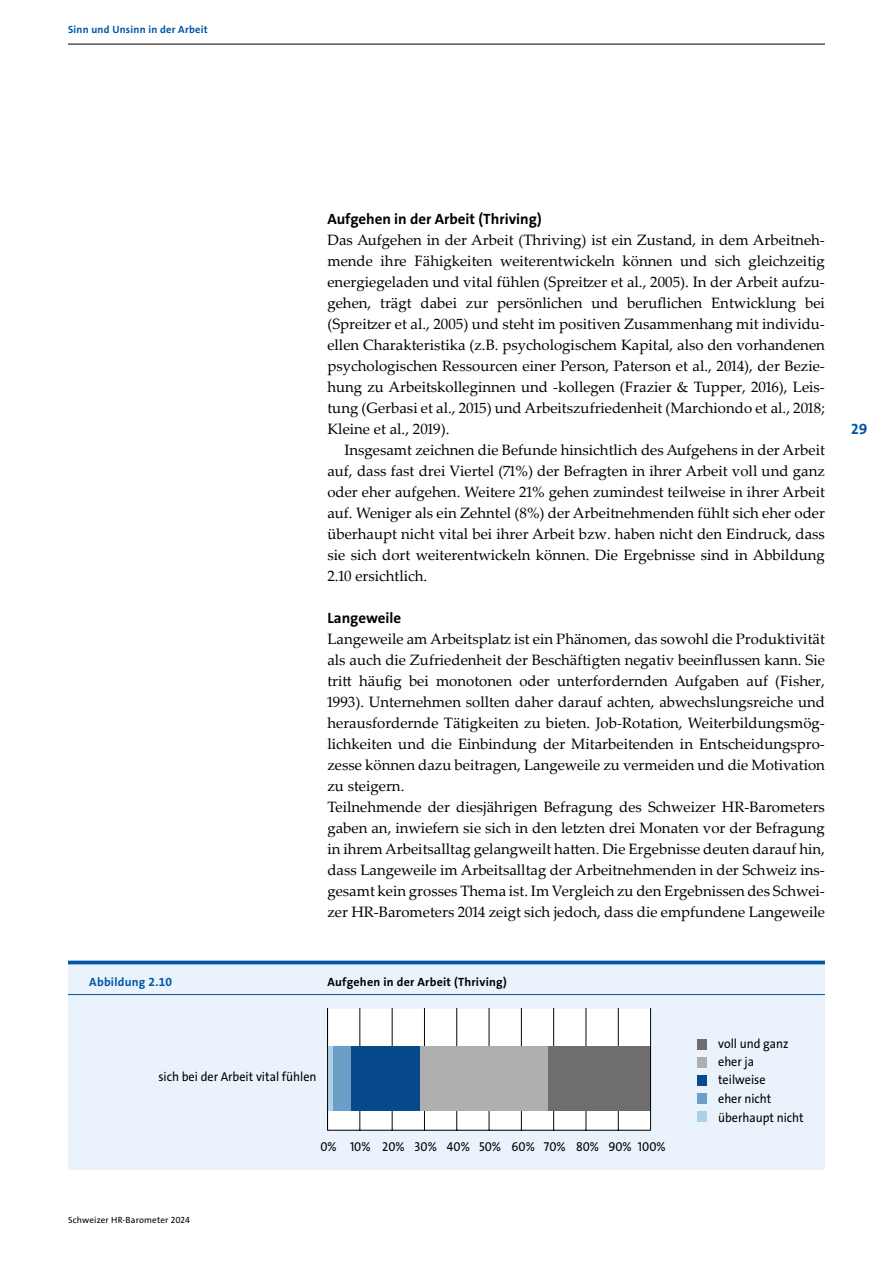
<style>
.page{position:relative;width:893px;height:1263px;background:#fff}
.page>*{position:absolute;margin:0;border:0;box-sizing:border-box;transform-origin:0 0}
.t1{font:15px/21px "Palatino Linotype";color:#000;text-align:justify}
.t2{font:15px "The Sans LP7 Bld";color:#000}
.t3{font:15px "The Sans LP7 Bld";color:#0056a4}
.t4{font:12.9px/18.1px "The Sans LP5 Plain";color:#000;scale:.94 1}
.t5{font:12px "The Sans LP7 Bld";letter-spacing:.02em;color:#000}
.t6{font:12px "The Sans LP7 Bld";letter-spacing:.02em;color:#0056a4}
.t7{font:10.5px "The Sans LP7 Bld";letter-spacing:.02em;color:#0056a4}
.t8{font:9px "The Sans LP5 Plain";letter-spacing:.02em;color:#000}
</style>
<div class="page">
<hr style="left:68px;top:44px;width:757px;height:1px;background:#000">
<div style="left:68px;top:964px;width:757px;height:205px;background:#eaf2fb"></div>
<hr style="left:68px;top:961px;width:757px;height:3px;background:#0056a4">
<hr style="left:68px;top:994px;width:757px;height:1px;background:#0056a4">
<div style="left:327px;top:1009px;width:323px;height:121px;background:#fff"></div>
<hr style="left:328px;top:1130px;width:323px;height:1px;background:#000">
<hr style="left:360px;top:1009px;width:1px;height:121px;background:#000">
<hr style="left:392px;top:1009px;width:1px;height:121px;background:#000">
<hr style="left:424px;top:1009px;width:1px;height:121px;background:#000">
<hr style="left:456px;top:1009px;width:1px;height:121px;background:#000">
<hr style="left:489px;top:1009px;width:1px;height:121px;background:#000">
<hr style="left:521px;top:1009px;width:1px;height:121px;background:#000">
<hr style="left:553px;top:1009px;width:1px;height:121px;background:#000">
<hr style="left:586px;top:1009px;width:1px;height:121px;background:#000">
<hr style="left:618px;top:1009px;width:1px;height:121px;background:#000">
<div style="left:697px;top:1112px;width:9px;height:10px;background:#aad1e8"></div>
<div style="left:697px;top:1094px;width:9px;height:10px;background:#6b9fc7"></div>
<div style="left:697px;top:1075px;width:9px;height:11px;background:#074a8b"></div>
<div style="left:697px;top:1057px;width:9px;height:10px;background:#afafae"></div>
<div style="left:697px;top:1039px;width:9px;height:10px;background:#6f6d6d"></div>
<div style="left:333px;top:1046px;width:18px;height:65px;background:#6b9fc7"></div>
<div style="left:351px;top:1046px;width:69px;height:65px;background:#074a8b"></div>
<div style="left:420px;top:1046px;width:129px;height:65px;background:#afafae"></div>
<div style="left:549px;top:1046px;width:102px;height:65px;background:#6f6d6d"></div>
<div style="left:328px;top:1046px;width:5px;height:65px;background:#aad1e8"></div>
<hr style="left:327px;top:1009px;width:1px;height:121px;background:#000">
<hr style="left:650px;top:1009px;width:1px;height:121px;background:#000">
<p class="t7" style="left:68px;top:23px;width:141px">Sinn und Unsinn in der Arbeit</p>
<p class="t2" style="left:327px;top:209px;width:216px">Aufgehen in der Arbeit (Thriving)</p>
<p class="t1" style="left:327px;top:229px;width:499px">Das Aufgehen in der Arbeit (Thriving) ist ein Zustand, in dem Arbeitneh&shy;mende ihre Fähigkeiten weiterentwickeln können und sich gleichzeitig energiegeladen und vital fühlen (Spreitzer et al., 2005). In der Arbeit aufzu&shy;gehen, trägt dabei zur persönlichen und beruflichen Entwicklung bei (Spreitzer et al., 2005) und steht im positiven Zusammenhang mit individu&shy;ellen Charakteristika (z.B. psychologischem Kapital, also den vorhandenen psychologischen Ressourcen einer Person, Paterson et al., 2014), der Bezie&shy;hung zu Arbeitskolleginnen und -kollegen (Frazier &amp; Tupper, 2016), Leis&shy;tung (Gerbasi et al., 2015) und Arbeitszufriedenheit (Marchiondo et al., 2018; Kleine et al., 2019).</p>
<p class="t1" style="left:327px;top:439px;width:499px;text-indent:17px">Insgesamt zeichnen die Befunde hinsichtlich des Aufgehens in der Arbeit auf, dass fast drei Viertel (71%) der Befragten in ihrer Arbeit voll und ganz oder eher aufgehen. Weitere 21% gehen zumindest teilweise in ihrer Arbeit auf. Weniger als ein Zehntel (8%) der Arbeitnehmenden fühlt sich eher oder überhaupt nicht vital bei ihrer Arbeit bzw. haben nicht den Eindruck, dass sie sich dort weiterentwickeln können. Die Ergebnisse sind in Abbildung 2.10 ersichtlich.</p>
<p class="t2" style="left:327px;top:608px;width:75px">Langeweile</p>
<p class="t1" style="left:327px;top:628px;width:499px;text-align:left">Langeweile am Arbeitsplatz ist ein Phänomen, das sowohl die Produktivität als auch die Zufriedenheit der Beschäftigten negativ beeinflussen kann. Sie tritt häufig bei monotonen oder unterfordernden Aufgaben auf (Fisher, 1993). Unternehmen sollten daher darauf achten, abwechslungsreiche und herausfordernde Tätigkeiten zu bieten. Job-Rotation, Weiterbildungsmög&shy;lichkeiten und die Einbindung der Mitarbeitenden in Entscheidungspro&shy;zesse können dazu beitragen, Langeweile zu vermeiden und die Motivation zu steigern.<br>Teilnehmende der diesjährigen Befragung des Schweizer HR-Barometers gaben an, inwiefern sie sich in den letzten drei Monaten vor der Befragung in ihrem Arbeitsalltag gelangweilt hatten. Die Ergebnisse deuten darauf hin, dass Langeweile im Arbeitsalltag der Arbeitnehmenden in der Schweiz ins&shy;gesamt kein grosses Thema ist. Im Vergleich zu den Ergebnissen des Schwei&shy;zer HR-Barometers 2014 zeigt sich jedoch, dass die empfundene Langeweile</p>
<p class="t6" style="left:89px;top:974px;width:84px">Abbildung 2.10</p>
<p class="t5" style="left:327px;top:974px;width:181px">Aufgehen in der Arbeit (Thriving)</p>
<p class="t4" style="left:158px;top:1068px;width:170px">sich bei der Arbeit vital fühlen</p>
<p class="t8" style="left:68px;top:1214px;width:124px">Schweizer HR-Barometer 2024</p>
<p class="t4" style="left:320px;top:1138px;width:369px">0% 10% 20% 30% 40% 50% 60% 70% 80% 90% 100%</p>
<p class="t4" style="left:718px;top:1035px;width:76px">voll und ganz eher ja teilweise eher nicht</p>
<p class="t4" style="left:718px;top:1109px;width:93px">überhaupt nicht</p>
<p class="t3" style="left:851px;top:419px;width:18px">29</p>
</div>
